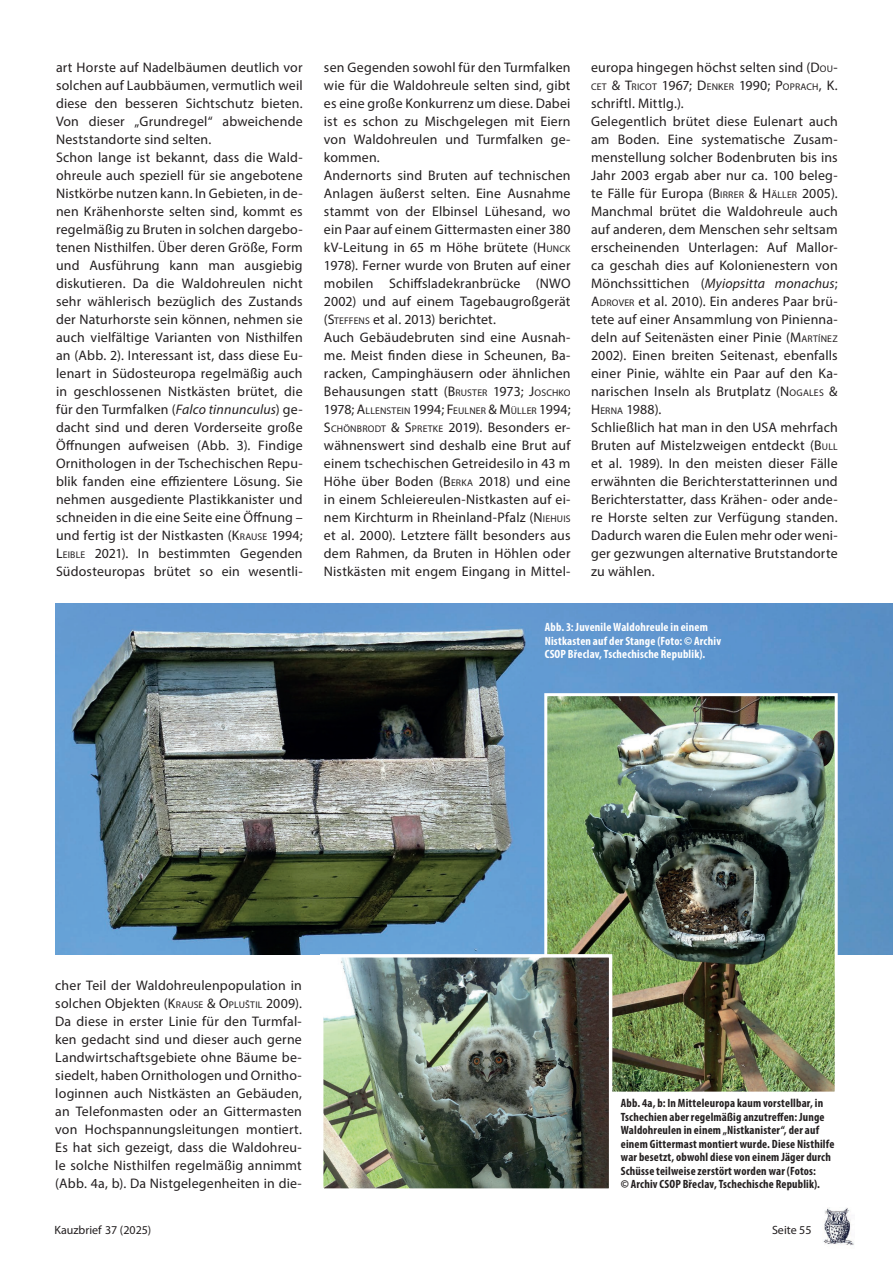
<style>
.page{position:relative;width:893px;height:1263px;background:#fff}
.page>*{position:absolute;margin:0;border:0;box-sizing:border-box;transform-origin:0 0}
.t1{font:13.8px/18px "Myriad Pro";letter-spacing:.015em;color:#231f20}
.t2{font:700 condensed 12px/13.5px "Myriad Pro";letter-spacing:.015em;color:#231f20}
.t3{font:700 condensed 12px/13.5px "Myriad Pro";letter-spacing:.015em;color:#fff}
.t4{font:12px "Myriad Pro";color:#231f20}
.t5{font:9.75px "Myriad Pro";letter-spacing:.015em;color:#231f20}
.s1{font-style:italic}
.s2{font-style:inherit}
.s3{font-size:9.75px}
.s4{font-size:13.8px}
</style>
<div class="page">
<img style="left:55px;top:604px;width:838px;height:350px">
<img style="left:543px;top:692px;width:296px;height:400px">
<img style="left:318px;top:952px;width:296px;height:237px">
<img style="left:823px;top:1208px;width:31px;height:38px">
<p class="t1" style="left:56px;top:58px;width:248px">art Horste auf Nadelbäumen deutlich vor solchen auf Laubbäumen, vermutlich weil diese den besseren Sichtschutz bieten.<br>Von dieser „Grundregel“ abweichende Neststandorte sind selten.<br>Schon lange ist bekannt, dass die Wald&shy;ohreule auch speziell für sie angebotene Nistkörbe nutzen kann. In Gebieten, in de&shy;nen Krähenhorste selten sind, kommt es regelmäßig zu Bruten in solchen dargebo&shy;tenen Nisthilfen. Über deren Größe, Form und Ausführung kann man ausgiebig diskutieren. Da die Waldohreulen nicht sehr wählerisch bezüglich des Zustands der Naturhorste sein können, nehmen sie auch vielfältige Varianten von Nisthilfen an (Abb. 2). Interessant ist, dass diese Eu&shy;lenart in Südosteuropa regelmäßig auch in geschlossenen Nistkästen brütet, die für den Turmfalken (<span class="s1">Falco tinnunculus</span>) ge&shy;dacht sind und deren Vorderseite große Öffnungen aufweisen (Abb. 3). Findige Ornithologen in der Tschechischen Repu&shy;blik fanden eine effizientere Lösung. Sie nehmen ausgediente Plastikkanister und schneiden in die eine Seite eine Öffnung – und fertig ist der Nistkasten (<span class="s2">K</span><span class="s3">RAUSE</span> 1994; <span class="s2">L</span><span class="s3">EIBLE</span> 2021). In bestimmten Gegenden Südosteuropas brütet so ein wesentli-</p>
<p class="t1" style="left:324px;top:58px;width:248px">sen Gegenden sowohl für den Turmfalken wie für die Waldohreule selten sind, gibt es eine große Konkurrenz um diese. Dabei ist es schon zu Mischgelegen mit Eiern von Waldohreulen und Turmfalken ge&shy;kommen.<br>Andernorts sind Bruten auf technischen Anlagen äußerst selten. Eine Ausnahme stammt von der Elbinsel Lühesand, wo ein Paar auf einem Gittermasten einer 380 kV-Leitung in 65 m Höhe brütete (<span class="s2">H</span><span class="s3">UNCK </span>1978). Ferner wurde von Bruten auf einer mobilen Schiffsladekranbrücke (NWO 2002) und auf einem Tagebaugroßgerät (<span class="s2">S</span><span class="s3">TEFFENS</span> et al. 2013) berichtet.<br>Auch Gebäudebruten sind eine Ausnah&shy;me. Meist finden diese in Scheunen, Ba&shy;racken, Campinghäusern oder ähnlichen Behausungen statt (<span class="s2">B</span> <span class="s3">RUSTER</span> 1973; <span class="s2">J</span><span class="s3">OSCHKO</span></p>
<p class="t5" style="left:324px;top:405px;width:248px"><span class="s4">1978;</span> <span class="s4">A</span>LLENSTEIN <span class="s4">1994;</span> <span class="s4">F</span>EULNER <span class="s4">&amp; M</span>ÜLLER <span class="s4">1994;</span></p>
<p class="t1" style="left:324px;top:418px;width:248px;text-align:justify"><span class="s2">S</span><span class="s3">CHÖNBRODT</span> <span class="s2">&amp; S</span><span class="s3">PRETKE</span> 2019). Besonders er&shy;wähnenswert sind deshalb eine Brut auf einem tschechischen Getreidesilo in 43 m Höhe über Boden (<span class="s2">B</span> <span class="s3">ERKA</span> 2018) und eine in einem Schleiereulen-Nistkasten auf ei&shy;nem Kirchturm in Rheinland-Pfalz (<span class="s2">N</span> <span class="s3">IEH UIS </span>et al. 2000). Letztere fällt besonders aus dem Rahmen, da Bruten in Höhlen oder Nistkästen mit engem Eingang in Mittel-</p>
<p class="t1" style="left:591px;top:58px;width:248px">europa hingegen höchst selten sind (<span class="s2">D</span><span class="s3">OU</span><span class="s2">-</span></p>
<p class="t5" style="left:591px;top:81px;width:248px">CET <span class="s4">&amp; T</span>RICOT <span class="s4">1967;</span> <span class="s4">D</span> ENKER <span class="s4">1990;</span> <span class="s4">P</span>OPRACH<span class="s4">, K.</span></p>
<p class="t1" style="left:591px;top:94px;width:248px">schriftl. Mittlg.).<br>Gelegentlich brütet diese Eulenart auch am Boden. Eine systematische Zusam&shy;menstellung solcher Bodenbruten bis ins Jahr 2003 ergab aber nur ca. 100 beleg&shy;te Fälle für Europa (<span class="s2">B</span> <span class="s3">IRRER</span> <span class="s2">&amp; H</span><span class="s3">ÄLLER</span> 2005).<br>Manchmal brütet die Waldohreule auch auf anderen, dem Menschen sehr seltsam erscheinenden Unterlagen: Auf Mallor&shy;ca geschah dies auf Kolonienestern von Mönchssittichen (<span class="s1">Myiopsitta monachus</span>; <span class="s2">A</span><span class="s3">DROVER</span> et al. 2010). Ein anderes Paar brü&shy;tete auf einer Ansammlung von Pinienna&shy;deln auf Seitenästen einer Pinie (<span class="s2">M</span><span class="s3">ARTÍNEZ </span>2002). Einen breiten Seitenast, ebenfalls einer Pinie, wählte ein Paar auf den Ka&shy;narischen Inseln als Brutplatz (<span class="s2">N</span> <span class="s3">OGALES</span> <span class="s2">&amp; H</span><span class="s3">ERNA</span> 1988).<br>Schließlich hat man in den USA mehrfach Bruten auf Mistelzweigen entdeckt (<span class="s2">B</span> <span class="s3">ULL </span>et al. 1989). In den meisten dieser Fälle erwähnten die Berichterstatterinnen und Berichterstatter, dass Krähen- oder ande&shy;re Horste selten zur Verfügung standen.<br>Dadurch waren die Eulen mehr oder weni&shy;ger gezwungen alternative Brutstandorte zu wählen.</p>
<p class="t3" style="left:545px;top:620px;width:178px">Abb. 3: Juvenile Waldohreule in einem<br>Nistkasten auf der Stange (Foto: © Archiv<br>CSOP Břeclav, Tschechische Republik).</p>
<p class="t1" style="left:55px;top:976px;width:248px;text-align:justify">cher Teil der Waldohreulenpopulation in solchen Objekten (<span class="s2">K</span><span class="s3">RAUSE</span> <span class="s2">&amp; O</span><span class="s3">PLUŠTIL</span> 2009).<br>Da diese in erster Linie für den Turmfal&shy;ken gedacht sind und dieser auch gerne Landwirtschaftsgebiete ohne Bäume be&shy;siedelt, haben Ornithologen und Ornitho&shy;loginnen auch Nistkästen an Gebäuden, an Telefonmasten oder an Gittermasten von Hochspannungsleitungen montiert.<br>Es hat sich gezeigt, dass die Waldohreu&shy;le solche Nisthilfen regelmäßig annimmt (Abb. 4a, b). Da Nistgelegenheiten in die-</p>
<p class="t4" style="left:54px;top:1222px;width:98px">Kauzbrief 37 (2025)</p>
<p class="t4" style="left:772px;top:1222px;width:41px">Seite 55</p>
<p class="t2" style="left:621px;top:1096px;width:215px">Abb. 4a, b: In Mitteleuropa kaum vorstellbar, in Tschechien aber regelmäßig anzutreffen: Junge Waldohreulen in einem „Nistkanister“, der auf einem Gittermast montiert wurde. Diese Nisthilfe war besetzt, obwohl diese von einem Jäger durch Schüsse teilweise zerstört worden war (Fotos:<br>© Archiv CSOP Břeclav, Tschechische Republik).</p>
</div>
